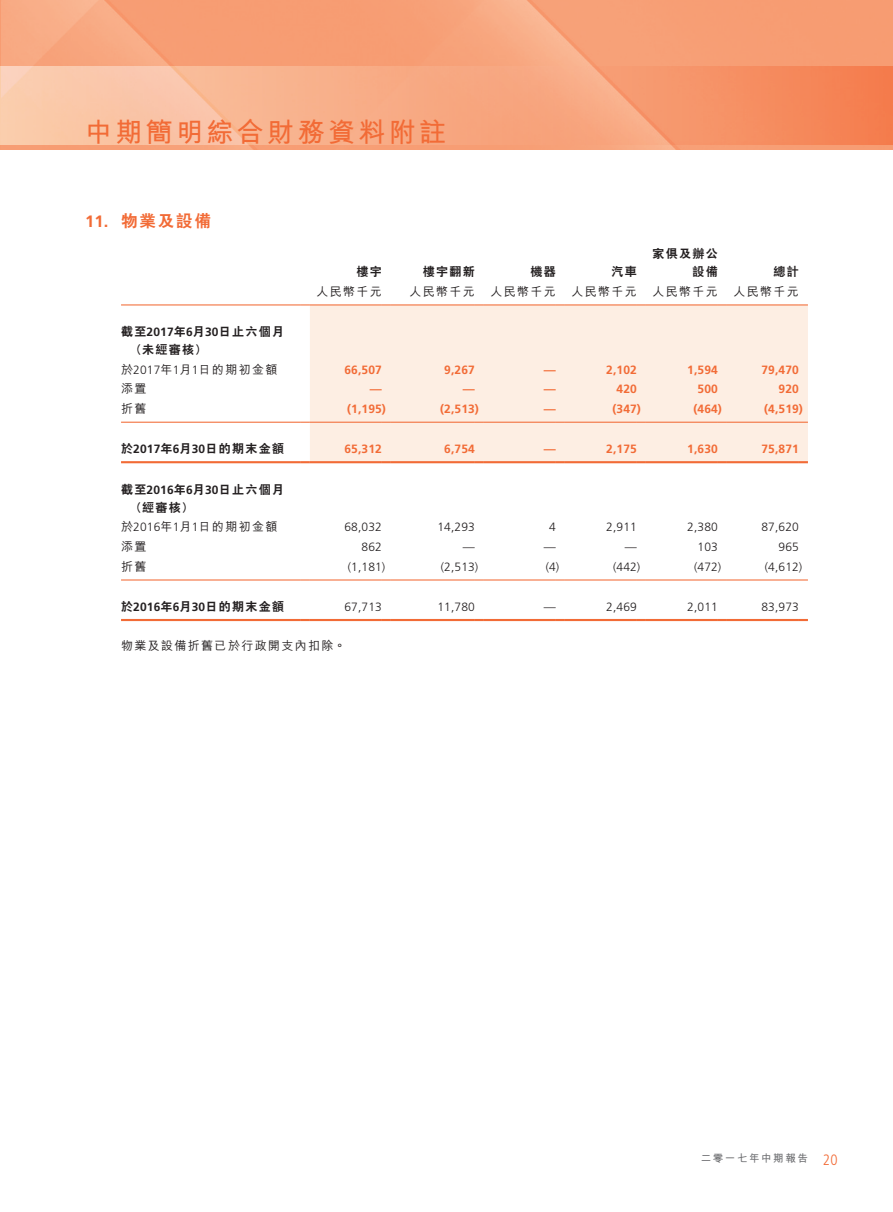
<style>
.page{position:relative;width:893px;height:1212px;background:#fff}
.page>*{position:absolute;margin:0;border:0;box-sizing:border-box;transform-origin:0 0}
.t1{font:700 27px "M Hei HK";letter-spacing:.125em;color:#f26b36}
._03_H1{font:800 16.5px "C Hei 2 HK";letter-spacing:.115em;color:#f26b36}
._03_H1-2{font:700 16.5px "Frutiger LT Std";color:#f26b36}
.t2{font:300 condensed 15px "Frutiger LT Std";color:#f26b36}
._31_table_tab_6pt{font:300 12px "Frutiger LT Std";letter-spacing:.015em;color:#231f20}
._31_table_tab_6pt-2{font:700 12px "Frutiger LT Std";letter-spacing:.015em;color:#f26b36}
._15_Table_Stub{font:800 12px/18px "C Hei 2 HK";letter-spacing:.115em;color:#231f20}
._15_Table_Stub-2{font:500 12px "M Hei HK";letter-spacing:.115em;color:#231f20}
._31_table_tab_6pt-3{font:500 12px "M Hei HK";letter-spacing:.115em;color:#231f20}
._31_table_tab_6pt-4{font:800 12px "C Hei 2 HK";letter-spacing:.115em;color:#231f20}
._12___P2{font:500 12px "M Hei HK";letter-spacing:.115em;color:#231f20}
.t3{font:700 10.5px "M Hei HK";letter-spacing:.15em;color:#6c6d70}
.s1{font-family:"Frutiger LT Std";font-weight:700}
.s2{font-family:"Frutiger LT Std";font-weight:300}
</style>
<div class="page">
<img style="left:0;top:0;width:893px;height:149px">
<svg style="left:0;top:66px;width:893px;height:78px"></svg>
<div style="left:310px;top:305px;width:498px;height:156px;background:#fdeee3"></div>
<hr style="left:310px;top:304px;width:72px;height:1px;background:#f26b36">
<hr style="left:391px;top:304px;width:84px;height:1px;background:#f26b36">
<hr style="left:484px;top:304px;width:72px;height:1px;background:#f26b36">
<hr style="left:565px;top:304px;width:72px;height:1px;background:#f26b36">
<hr style="left:646px;top:304px;width:72px;height:1px;background:#f26b36">
<hr style="left:727px;top:304px;width:72px;height:1px;background:#f26b36">
<hr style="left:310px;top:422px;width:72px;height:1px;background:#f26b36">
<hr style="left:391px;top:422px;width:84px;height:1px;background:#f26b36">
<hr style="left:484px;top:422px;width:72px;height:1px;background:#f26b36">
<hr style="left:565px;top:422px;width:72px;height:1px;background:#f26b36">
<hr style="left:646px;top:422px;width:72px;height:1px;background:#f26b36">
<hr style="left:727px;top:422px;width:72px;height:1px;background:#f26b36">
<hr style="left:121px;top:579px;width:180px;height:1px;background:#f26b36">
<hr style="left:310px;top:579px;width:72px;height:1px;background:#f26b36">
<hr style="left:391px;top:579px;width:84px;height:1px;background:#f26b36">
<hr style="left:484px;top:579px;width:72px;height:1px;background:#f26b36">
<hr style="left:565px;top:579px;width:72px;height:1px;background:#f26b36">
<hr style="left:646px;top:579px;width:72px;height:1px;background:#f26b36">
<hr style="left:727px;top:579px;width:72px;height:1px;background:#f26b36">
<svg style="left:121px;top:304px;width:189px;height:159px"></svg>
<hr style="left:310px;top:461px;width:72px;height:2px;background:#f26b36">
<svg style="left:382px;top:461px;width:9px;height:2px"></svg>
<hr style="left:391px;top:461px;width:84px;height:2px;background:#f26b36">
<svg style="left:475px;top:461px;width:9px;height:2px"></svg>
<hr style="left:484px;top:461px;width:72px;height:2px;background:#f26b36">
<svg style="left:556px;top:461px;width:9px;height:2px"></svg>
<hr style="left:565px;top:461px;width:72px;height:2px;background:#f26b36">
<svg style="left:637px;top:461px;width:9px;height:2px"></svg>
<hr style="left:646px;top:461px;width:72px;height:2px;background:#f26b36">
<svg style="left:718px;top:461px;width:9px;height:2px"></svg>
<hr style="left:727px;top:461px;width:72px;height:2px;background:#f26b36">
<svg style="left:799px;top:461px;width:9px;height:2px"></svg>
<hr style="left:121px;top:619px;width:180px;height:2px;background:#f26b36">
<svg style="left:301px;top:619px;width:9px;height:2px"></svg>
<hr style="left:310px;top:619px;width:72px;height:2px;background:#f26b36">
<svg style="left:382px;top:619px;width:9px;height:2px"></svg>
<hr style="left:391px;top:619px;width:84px;height:2px;background:#f26b36">
<svg style="left:475px;top:619px;width:9px;height:2px"></svg>
<hr style="left:484px;top:619px;width:72px;height:2px;background:#f26b36">
<svg style="left:556px;top:619px;width:9px;height:2px"></svg>
<hr style="left:565px;top:619px;width:72px;height:2px;background:#f26b36">
<svg style="left:637px;top:619px;width:9px;height:2px"></svg>
<hr style="left:646px;top:619px;width:72px;height:2px;background:#f26b36">
<svg style="left:718px;top:619px;width:9px;height:2px"></svg>
<hr style="left:727px;top:619px;width:72px;height:2px;background:#f26b36">
<svg style="left:799px;top:619px;width:9px;height:2px"></svg>
<h1 class="t1" style="left:85px;top:112px;width:363px">中期簡明綜合財務資料附註</h1>
<p class="_03_H1-2" style="left:85px;top:212px;width:25px">11.</p>
<p class="_03_H1" style="left:121px;top:210px;width:92px">物業及設備</p>
<p class="_31_table_tab_6pt-4" style="left:357px;top:264px;width:27px">樓宇</p>
<p class="_31_table_tab_6pt-3" style="left:316px;top:283px;width:67px">人民幣千元</p>
<p class="_15_Table_Stub" style="left:130px;top:323px;width:156px;text-indent:-9px">截至<span class="s1">2017</span>年月<span class="s1">6 30</span>日止六個月（未經審核(</p>
<p class="_15_Table_Stub-2" style="left:121px;top:361px;width:158px">於<span class="s2">2017</span>年月<span class="s2">1 1</span>日的期初金額</p>
<p class="_31_table_tab_6pt-2" style="left:344px;top:362px;width:39px">66,507</p>
<p class="_15_Table_Stub-2" style="left:121px;top:380px;width:27px">添置</p>
<p class="_31_table_tab_6pt-2" style="left:370px;top:382px;width:13px">—</p>
<p class="_15_Table_Stub-2" style="left:121px;top:400px;width:27px">折舊</p>
<p class="_31_table_tab_6pt-2" style="left:347px;top:402px;width:40px">)1,195(</p>
<p class="_15_Table_Stub" style="left:121px;top:440px;width:165px">於<span class="s1">2017</span>年月<span class="s1">6 30</span>日的期末金額</p>
<p class="_15_Table_Stub" style="left:130px;top:480px;width:156px;text-indent:-9px">截至<span class="s1">2016</span>年月<span class="s1">6 30</span>日止六個月（經審核(</p>
<p class="_31_table_tab_6pt-2" style="left:344px;top:442px;width:39px">65,312</p>
<p class="_15_Table_Stub-2" style="left:121px;top:518px;width:158px">於<span class="s2">2016</span>年月<span class="s2">1 1</span>日的期初金額</p>
<p class="_31_table_tab_6pt" style="left:344px;top:520px;width:39px">68,032</p>
<p class="_15_Table_Stub-2" style="left:121px;top:538px;width:27px">添置</p>
<p class="_31_table_tab_6pt" style="left:362px;top:540px;width:22px">862</p>
<p class="_15_Table_Stub-2" style="left:121px;top:558px;width:27px">折舊</p>
<p class="_31_table_tab_6pt" style="left:348px;top:560px;width:39px">)1,181(</p>
<p class="_15_Table_Stub" style="left:121px;top:598px;width:165px">於<span class="s1">2016</span>年月<span class="s1">6 30</span>日的期末金額</p>
<p class="_12___P2" style="left:121px;top:637px;width:226px">物業及設備折舊已於行政開支內扣除。</p>
<p class="_31_table_tab_6pt" style="left:344px;top:600px;width:39px">67,713</p>
<p class="_31_table_tab_6pt-4" style="left:423px;top:264px;width:54px">樓宇翻新</p>
<p class="_31_table_tab_6pt-3" style="left:409px;top:283px;width:67px">人民幣千元</p>
<p class="_31_table_tab_6pt-4" style="left:531px;top:264px;width:27px">機器</p>
<p class="_31_table_tab_6pt-3" style="left:490px;top:283px;width:67px">人民幣千元</p>
<p class="_31_table_tab_6pt-4" style="left:612px;top:264px;width:27px">汽車</p>
<p class="_31_table_tab_6pt-3" style="left:571px;top:283px;width:67px">人民幣千元</p>
<p class="_31_table_tab_6pt-4" style="left:652px;top:246px;width:67px">家俱及辦公</p>
<p class="_31_table_tab_6pt-4" style="left:693px;top:264px;width:27px">設備</p>
<p class="_31_table_tab_6pt-3" style="left:652px;top:283px;width:67px">人民幣千元</p>
<p class="_31_table_tab_6pt-4" style="left:774px;top:264px;width:27px">總計</p>
<p class="_31_table_tab_6pt-3" style="left:733px;top:283px;width:67px">人民幣千元</p>
<p class="_31_table_tab_6pt-2" style="left:444px;top:362px;width:32px">9,267</p>
<p class="_31_table_tab_6pt-2" style="left:544px;top:362px;width:13px">—</p>
<p class="_31_table_tab_6pt-2" style="left:606px;top:362px;width:32px">2,102</p>
<p class="_31_table_tab_6pt-2" style="left:687px;top:362px;width:32px">1,594</p>
<p class="_31_table_tab_6pt-2" style="left:761px;top:362px;width:39px">79,470</p>
<p class="_31_table_tab_6pt-2" style="left:463px;top:382px;width:13px">—</p>
<p class="_31_table_tab_6pt-2" style="left:544px;top:382px;width:13px">—</p>
<p class="_31_table_tab_6pt-2" style="left:617px;top:382px;width:22px">420</p>
<p class="_31_table_tab_6pt-2" style="left:698px;top:382px;width:22px">500</p>
<p class="_31_table_tab_6pt-2" style="left:779px;top:382px;width:22px">920</p>
<p class="_31_table_tab_6pt-2" style="left:440px;top:402px;width:40px">)2,513(</p>
<p class="_31_table_tab_6pt-2" style="left:544px;top:402px;width:13px">—</p>
<p class="_31_table_tab_6pt-2" style="left:612px;top:402px;width:30px">)347(</p>
<p class="_31_table_tab_6pt-2" style="left:693px;top:402px;width:30px">)464(</p>
<p class="_31_table_tab_6pt-2" style="left:764px;top:402px;width:40px">)4,519(</p>
<p class="_31_table_tab_6pt-2" style="left:444px;top:442px;width:32px">6,754</p>
<p class="_31_table_tab_6pt-2" style="left:544px;top:442px;width:13px">—</p>
<p class="_31_table_tab_6pt-2" style="left:606px;top:442px;width:32px">2,175</p>
<p class="_31_table_tab_6pt-2" style="left:687px;top:442px;width:32px">1,630</p>
<p class="_31_table_tab_6pt-2" style="left:761px;top:442px;width:39px">75,871</p>
<p class="_31_table_tab_6pt" style="left:437px;top:520px;width:39px">14,293</p>
<p class="_31_table_tab_6pt" style="left:549px;top:520px;width:8px">4</p>
<p class="_31_table_tab_6pt" style="left:606px;top:520px;width:32px">2,911</p>
<p class="_31_table_tab_6pt" style="left:687px;top:520px;width:32px">2,380</p>
<p class="_31_table_tab_6pt" style="left:761px;top:520px;width:39px">87,620</p>
<p class="_31_table_tab_6pt" style="left:463px;top:540px;width:13px">—</p>
<p class="_31_table_tab_6pt" style="left:544px;top:540px;width:13px">—</p>
<p class="_31_table_tab_6pt" style="left:625px;top:540px;width:13px">—</p>
<p class="_31_table_tab_6pt" style="left:698px;top:540px;width:22px">103</p>
<p class="_31_table_tab_6pt" style="left:779px;top:540px;width:22px">965</p>
<p class="_31_table_tab_6pt" style="left:441px;top:560px;width:39px">)2,513(</p>
<p class="_31_table_tab_6pt" style="left:546px;top:560px;width:15px">4) (</p>
<p class="_31_table_tab_6pt" style="left:613px;top:560px;width:29px">)442(</p>
<p class="_31_table_tab_6pt" style="left:694px;top:560px;width:29px">)472(</p>
<p class="_31_table_tab_6pt" style="left:765px;top:560px;width:39px">)4,612(</p>
<p class="_31_table_tab_6pt" style="left:437px;top:600px;width:39px">11,780</p>
<p class="_31_table_tab_6pt" style="left:544px;top:600px;width:13px">—</p>
<p class="_31_table_tab_6pt" style="left:606px;top:600px;width:32px">2,469</p>
<p class="_31_table_tab_6pt" style="left:687px;top:600px;width:32px">2,011</p>
<p class="_31_table_tab_6pt" style="left:761px;top:600px;width:39px">83,973</p>
<p class="t3" style="left:701px;top:1151px;width:109px">二零一七年中期報告</p>
<p class="t2" style="left:823px;top:1151px;width:16px">20</p>
</div>
